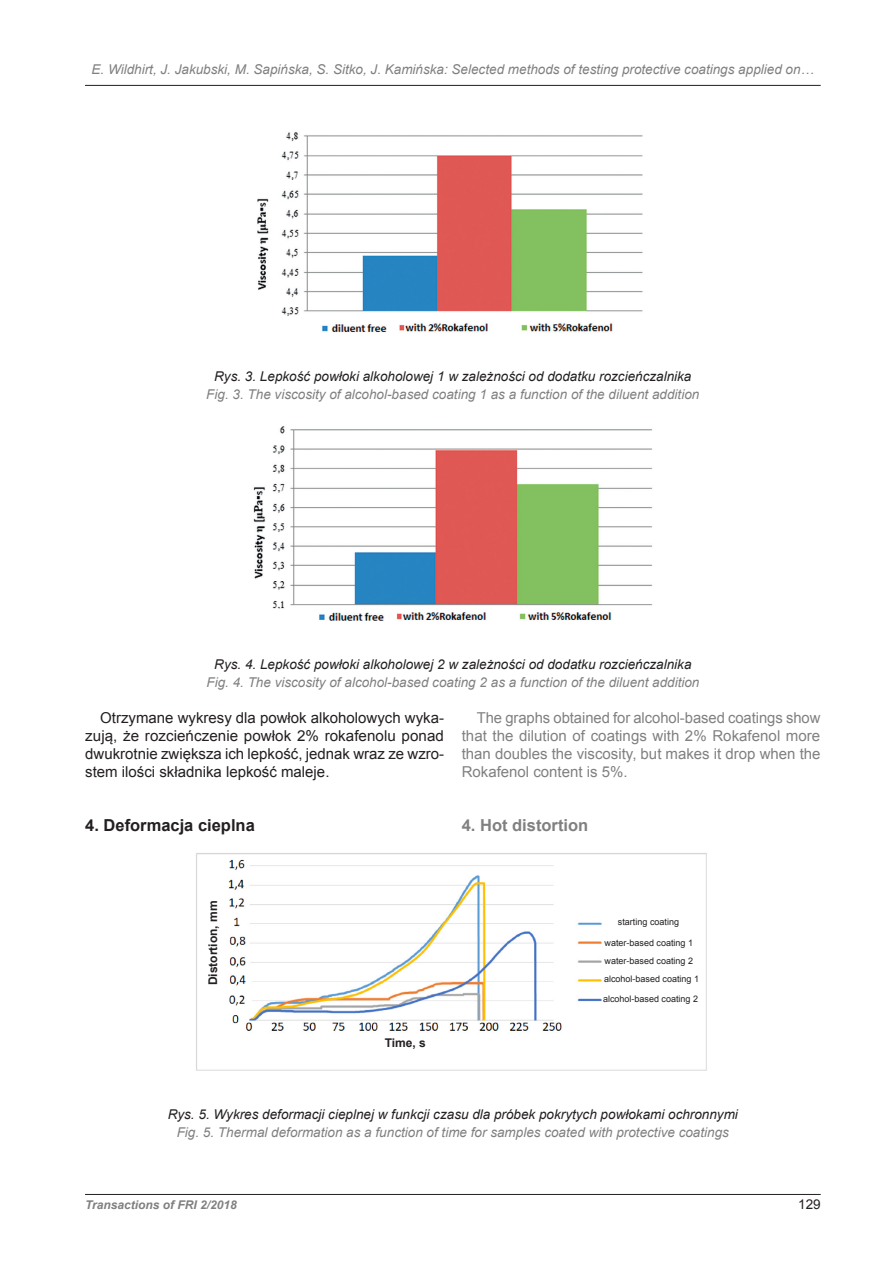
<style>
.page{position:relative;width:893px;height:1263px;background:#fff}
.page>*{position:absolute;margin:0;border:0;box-sizing:border-box;transform-origin:0 0}
.Nagłówek_1{font:700 16.5px "Arial";color:#231f20}
.Nagłówek_1-2{font:700 16.5px "Arial";color:#808080}
.t1{font:15px/18px "Arial";color:#231f20;text-align:justify}
.t2{font:15px/18px "Arial";color:#808080;text-align:justify}
.Rysunki__tablice__wz{font:italic 13.5px "Arial";color:#808080}
.Rysunki__tablice__wz-2{font:italic 13.5px "Arial";color:#231f20}
.t3{font:13.5px "Arial";color:#231f20}
.t4{font:italic 700 12px "Arial";color:#808080}
.t5{font:700 12px "Arial";color:#231f20}
.t6{font:9px "Arial";color:#231f20}
</style>
<div class="page">
<hr style="left:85px;top:1194px;width:736px;height:1px;background:#231f20">
<hr style="left:85px;top:85px;width:736px;height:1px;background:#231f20">
<img style="left:257px;top:132px;width:386px;height:200px">
<img style="left:253px;top:426px;width:400px;height:195px">
<img style="left:196px;top:853px;width:511px;height:218px">
<p class="Rysunki__tablice__wz" style="left:92px;top:60px;width:724px">E. Wildhirt, J. Jakubski, M. Sapińska, S. Sitko, J. Kamińska: Selected methods of testing protective coatings applied on…</p>
<p class="Rysunki__tablice__wz-2" style="left:214px;top:367px;width:479px">Rys. 3. Lepkość powłoki alkoholowej 1 w zależności od dodatku rozcieńczalnika</p>
<p class="Rysunki__tablice__wz" style="left:206px;top:385px;width:495px">Fig. 3. The viscosity of alcohol-based coating 1 as a function of the diluent addition</p>
<p class="Rysunki__tablice__wz-2" style="left:214px;top:655px;width:479px">Rys. 4. Lepkość powłoki alkoholowej 2 w zależności od dodatku rozcieńczalnika</p>
<p class="Rysunki__tablice__wz" style="left:206px;top:673px;width:495px">Fig. 4. The viscosity of alcohol-based coating 2 as a function of the diluent addition</p>
<p class="t1" style="left:85px;top:709px;width:360px;text-indent:15px">Otrzymane wykresy dla powłok alkoholowych wyka&shy;zują, że rozcieńczenie powłok 2% rokafenolu ponad dwukrotnie zwiększa ich lepkość, jednak wraz ze wzro&shy;stem ilości składnika lepkość maleje.</p>
<p class="Nagłówek_1" style="left:85px;top:814px;width:171px">4. Deformacja cieplna</p>
<p class="t2" style="left:462px;top:709px;width:360px;text-indent:15px">The graphs obtained for alcohol-based coatings show that the dilution of coatings with 2% Rokafenol more than doubles the viscosity, but makes it drop when the Rokafenol content is 5%.</p>
<p class="Nagłówek_1-2" style="left:462px;top:814px;width:128px">4. Hot distortion</p>
<p class="t5" style="left:205px;top:985px;width:86px;rotate:-90deg">Distortion, mm</p>
<p class="t5" style="left:385px;top:1034px;width:43px">Time, s</p>
<p class="t6" style="left:618px;top:916px;width:63px">starting coating</p>
<p class="t6" style="left:605px;top:937px;width:90px">water-based coating 1</p>
<p class="t6" style="left:605px;top:955px;width:90px">water-based coating 2</p>
<p class="t6" style="left:604px;top:973px;width:97px">alcohol-based coating 1</p>
<p class="t6" style="left:603px;top:993px;width:97px">alcohol-based coating 2</p>
<p class="Rysunki__tablice__wz-2" style="left:168px;top:1105px;width:572px">Rys. 5. Wykres deformacji cieplnej w funkcji czasu dla próbek pokrytych powłokami ochronnymi</p>
<p class="Rysunki__tablice__wz" style="left:177px;top:1123px;width:554px">Fig. 5. Thermal deformation as a function of time for samples coated with protective coatings</p>
<p class="t4" style="left:85px;top:1196px;width:153px">Transactions of FRI 2/2018</p>
<p class="t3" style="left:798px;top:1195px;width:24px">129</p>
</div>
